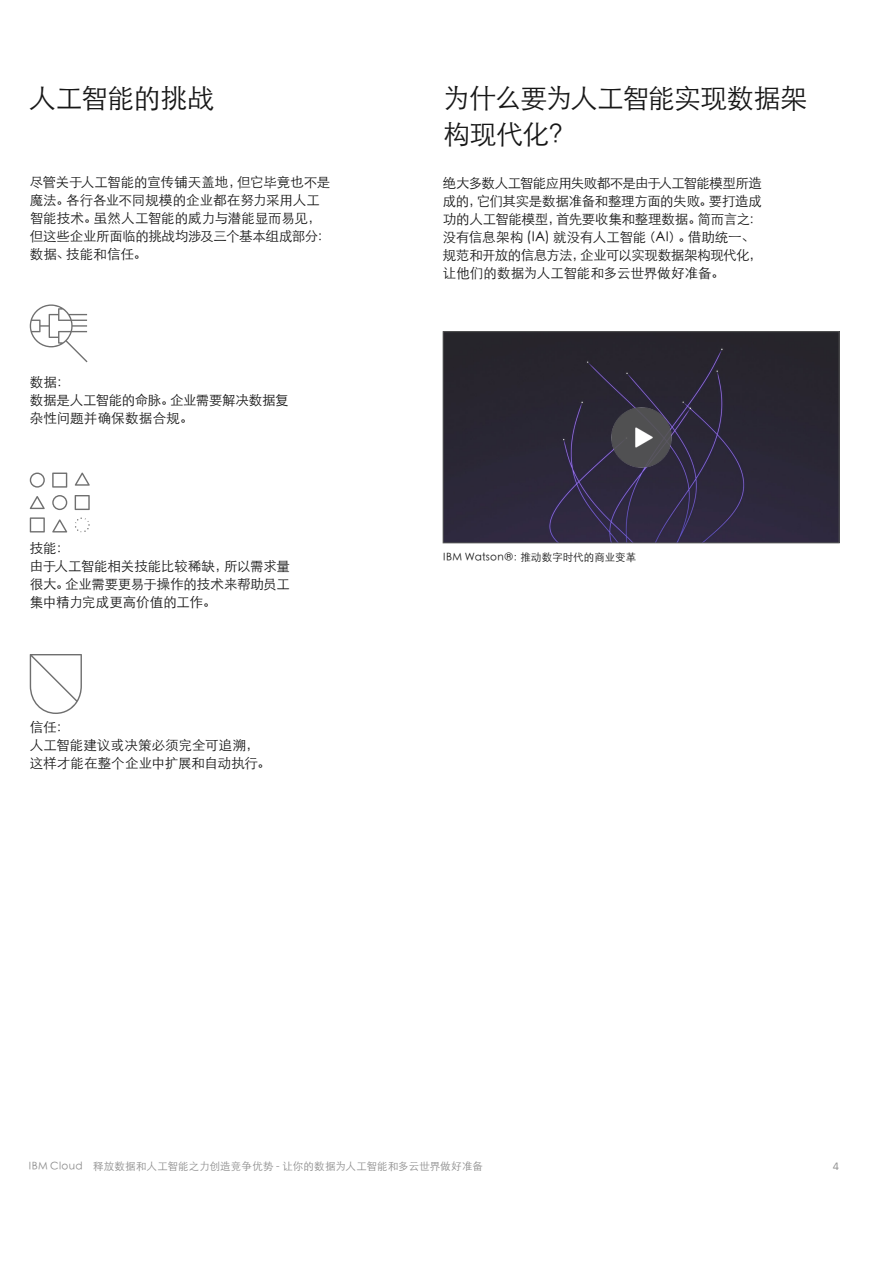
<style>
.page{position:relative;width:893px;height:1263px;background:#fff}
.page>*{position:absolute;margin:0;border:0;box-sizing:border-box;transform-origin:0 0}
.Pagehead{font:300 27px/36px "ST Heiti SC";letter-spacing:-.025em;color:#171717}
.Body{font:300 13.5px/18px "ST Heiti SC";letter-spacing:-.015em;color:#171717}
.Subhead{font:300 13.5px "ST Heiti SC";color:#171717}
.t1{font:300 10.5px "ST Heiti SC";letter-spacing:.015em;color:#8c8c8c}
.Left2{font:300 10.5px "ST Heiti SC";letter-spacing:.01em;color:#171717}
.t2{font:10.5px "IBM Plex Sans";color:#8c8c8c}
</style>
<div class="page">
<svg style="left:30px;top:472px;width:60px;height:60px"></svg>
<svg style="left:30px;top:654px;width:52px;height:60px"></svg>
<svg style="left:30px;top:304px;width:58px;height:58px"></svg>
<img style="left:445px;top:333px;width:392px;height:208px">
<div style="left:443px;top:331px;width:396px;height:212px;border:1px solid #555656"></div>
<img style="left:611px;top:407px;width:60px;height:60px">
<p class="Pagehead" style="left:29px;top:77px;width:187px">人工智能的挑战</p>
<p class="Body" style="left:30px;top:172px;width:302px">尽管关于人工智能的宣传铺天盖地，但它毕竟也不是魔法。各行各业不同规模的企业都在努力采用人工智能技术。虽然人工智能的威力与潜能显而易见，但这些企业所面临的挑战均涉及三个基本组成部分：数据、技能和信任。</p>
<p class="Subhead" style="left:30px;top:371px;width:42px">数据：</p>
<p class="Body" style="left:30px;top:390px;width:261px">数据是人工智能的命脉。企业需要解决数据复杂性问题并确保数据合规。</p>
<p class="Subhead" style="left:30px;top:537px;width:41px">技能：</p>
<p class="Body" style="left:30px;top:556px;width:262px;text-align:justify">由于人工智能相关技能比较稀缺，所以需求量很大。企业需要更易于操作的技术来帮助员工集中精力完成更高价值的工作。</p>
<p class="Subhead" style="left:30px;top:715px;width:41px">信任：</p>
<p class="Body" style="left:30px;top:734px;width:242px">人工智能建议或决策必须完全可追溯，这样才能在整个企业中扩展和自动执行。</p>
<p class="Pagehead" style="left:443px;top:77px;width:366px">为什么要为人工智能实现数据架构现代化？</p>
<p class="Body" style="left:443px;top:173px;width:321px">绝大多数人工智能应用失败都不是由于人工智能模型所造成的，它们其实是数据准备和整理方面的失败。要打造成功的人工智能模型，首先要收集和整理数据。简而言之：没有信息架构 (IA) 就没有人工智能（AI）。借助统一、规范和开放的信息方法，企业可以实现数据架构现代化，让他们的数据为人工智能和多云世界做好准备。</p>
<p class="Left2" style="left:443px;top:548px;width:194px">IBM Watson®：推动数字时代的商业变革</p>
<p class="t1" style="left:29px;top:1157px;width:456px">IBM Cloud 释放数据和人工智能之力创造竞争优势 - 让你的数据为人工智能和多云世界做好准备</p>
<p class="t2" style="left:833px;top:1158px;width:8px">4</p>
</div>
